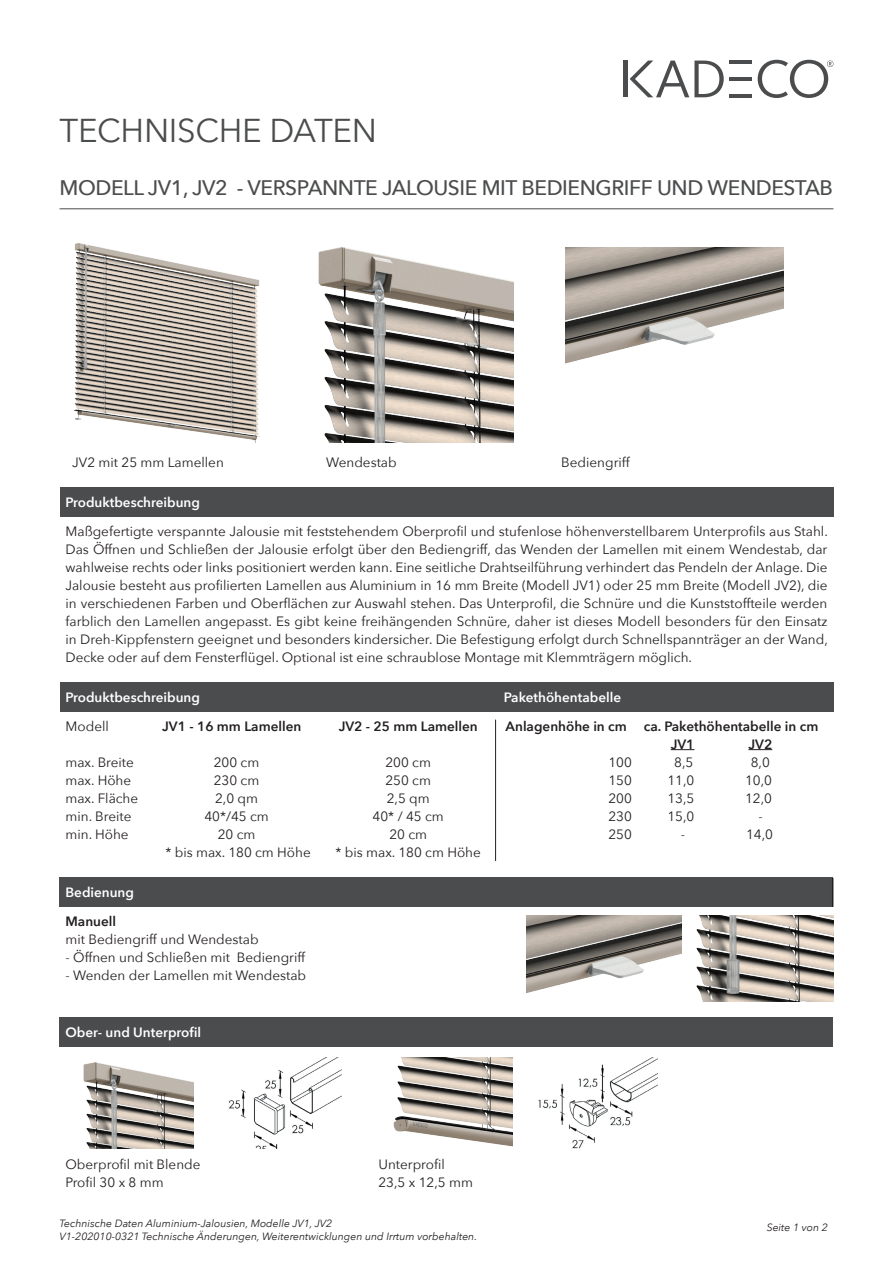
<style>
.page{position:relative;width:893px;height:1263px;background:#fff}
.page>*{position:absolute;margin:0;border:0;box-sizing:border-box;transform-origin:0 0}
.t1{font:33px "Avenir Next";letter-spacing:-.01em;color:#4b4c4d}
.t2{font:500 21px "Avenir Next";letter-spacing:-.02em;color:#4b4c4d}
.t3{font:13.5px/18px "Avenir Next";color:#231f20}
.t4{font:600 13.5px/18px "Avenir Next";color:#231f20}
.t5{font:600 13.5px "Avenir Next";color:#fff}
.t6{font:italic 10.5px/12.6px "Avenir Next";color:#231f20}
</style>
<div class="page">
<hr style="left:729px;top:94px;width:23px;height:3px;background:#4b4c4d">
<hr style="left:729px;top:61px;width:23px;height:3px;background:#4b4c4d">
<hr style="left:729px;top:77px;width:23px;height:4px;background:#4b4c4d">
<svg style="left:630px;top:61px;width:94px;height:36px"></svg>
<svg style="left:758px;top:60px;width:75px;height:38px"></svg>
<hr style="left:623px;top:61px;width:4px;height:36px;background:#4b4c4d">
<div style="left:60px;top:487px;width:773px;height:29px;background:#4b4c4d"></div>
<div style="left:60px;top:878px;width:773px;height:29px;background:#4b4c4d"></div>
<svg style="left:832px;top:878px;width:1px;height:29px"></svg>
<div style="left:60px;top:1017px;width:773px;height:29px;background:#4b4c4d"></div>
<img style="left:83px;top:1062px;width:110px;height:86px">
<hr style="left:60px;top:209px;width:773px;height:1px;background:#4b4c4d">
<img style="left:393px;top:1058px;width:119px;height:89px">
<img style="left:228px;top:1058px;width:114px;height:90px">
<img style="left:538px;top:1058px;width:120px;height:91px">
<img style="left:526px;top:915px;width:136px;height:78px">
<img style="left:662px;top:915px;width:171px;height:86px">
<div style="left:60px;top:682px;width:773px;height:29px;background:#4b4c4d"></div>
<svg style="left:671px;top:749px;width:23px;height:1px"></svg>
<svg style="left:748px;top:749px;width:24px;height:1px"></svg>
<hr style="left:495px;top:720px;width:1px;height:141px;background:#231f20">
<div style="left:221px;top:1054px;width:25px;height:22px;background:#fff"></div>
<img style="left:74px;top:243px;width:186px;height:199px">
<img style="left:318px;top:247px;width:195px;height:195px">
<img style="left:566px;top:247px;width:217px;height:117px">
<h1 class="t1" style="left:60px;top:103px;width:319px">TECHNISCHE DATEN</h1>
<h2 class="t2" style="left:60px;top:169px;width:775px">MODELL JV1, JV2 - VERSPANNTE JALOUSIE MIT BEDIENGRIFF UND WENDESTAB</h2>
<p class="t3" style="left:72px;top:453px;width:153px">JV2 mit 25 mm Lamellen</p>
<p class="t3" style="left:326px;top:453px;width:72px">Wendestab</p>
<p class="t3" style="left:561px;top:453px;width:70px">Bediengriff</p>
<p class="t5" style="left:66px;top:490px;width:136px">Produktbeschreibung</p>
<p class="t3" style="left:66px;top:521px;width:764px;text-align:justify">Maßgefertigte verspannte Jalousie mit feststehendem Oberprofil und stufenlose höhenverstellbarem Unterprofils aus Stahl.<br>Das Öffnen und Schließen der Jalousie erfolgt über den Bediengriff, das Wenden der Lamellen mit einem Wendestab, dar wahlweise rechts oder links positioniert werden kann. Eine seitliche Drahtseilführung verhindert das Pendeln der Anlage. Die Jalousie besteht aus profilierten Lamellen aus Aluminium in 16 mm Breite (Modell JV1) oder 25 mm Breite (Modell JV2), die in verschiedenen Farben und Oberflächen zur Auswahl stehen. Das Unterprofil, die Schnüre und die Kunststoffteile werden farblich den Lamellen angepasst. Es gibt keine freihängenden Schnüre, daher ist dieses Modell besonders für den Einsatz in Dreh-Kippfenstern geeignet und besonders kindersicher. Die Befestigung erfolgt durch Schnellspannträger an der Wand, Decke oder auf dem Fensterflügel. Optional ist eine schraublose Montage mit Klemmträgern möglich.</p>
<p class="t5" style="left:66px;top:685px;width:136px">Produktbeschreibung</p>
<p class="t5" style="left:504px;top:685px;width:119px">Pakethöhentabelle</p>
<p class="t3" style="left:66px;top:716px;width:45px">Modell</p>
<p class="t3" style="left:66px;top:752px;width:74px">max. Breite max. Höhe max. Fläche min. Breite min. Höhe</p>
<p class="t4" style="left:506px;top:716px;width:123px">Anlagenhöhe in cm</p>
<p class="t3" style="left:608px;top:752px;width:25px;text-align:justify">100<br>150<br>200<br>230<br>250</p>
<p class="t4" style="left:339px;top:716px;width:141px">JV2 - 25 mm Lamellen</p>
<p class="t3" style="left:336px;top:752px;width:147px;text-align:center">200 cm<br>250 cm<br>2,5 qm<br>40* / 45 cm<br>20 cm<br>* bis max. 180 cm Höhe</p>
<p class="t4" style="left:162px;top:716px;width:141px">JV1 - 16 mm Lamellen</p>
<p class="t3" style="left:165px;top:752px;width:147px;text-align:center">200 cm<br>230 cm<br>2,0 qm<br>40*/45 cm<br>20 cm<br>* bis max. 180 cm Höhe</p>
<p class="t5" style="left:66px;top:881px;width:70px">Bedienung</p>
<p class="t4" style="left:66px;top:912px;width:52px">Manuell</p>
<p class="t3" style="left:66px;top:930px;width:195px">mit Bediengriff und Wendestab</p>
<p class="t3" style="left:66px;top:948px;width:241px">- Öffnen und Schließen mit Bediengriff</p>
<p class="t3" style="left:66px;top:966px;width:242px">- Wenden der Lamellen mit Wendestab</p>
<p class="t4" style="left:671px;top:716px;width:149px;text-indent:-27px">ca. Pakethöhentabelle in cm<br>JV1</p>
<p class="t4" style="left:748px;top:734px;width:25px">JV2</p>
<p class="t3" style="left:674px;top:752px;width:21px">8,5</p>
<p class="t3" style="left:751px;top:752px;width:21px">8,0</p>
<p class="t3" style="left:667px;top:770px;width:28px">11,0</p>
<p class="t3" style="left:745px;top:770px;width:29px">10,0</p>
<p class="t3" style="left:667px;top:788px;width:28px">13,5</p>
<p class="t3" style="left:745px;top:788px;width:29px">12,0</p>
<p class="t3" style="left:667px;top:806px;width:28px">15,0</p>
<p class="t3" style="left:759px;top:806px;width:6px">-</p>
<p class="t3" style="left:681px;top:824px;width:6px">-</p>
<p class="t3" style="left:746px;top:824px;width:29px">14,0</p>
<p class="t5" style="left:66px;top:1020px;width:137px">Ober- und Unterprofil</p>
<p class="t3" style="left:65px;top:1155px;width:137px">Oberprofil mit Blende<br>Profil 30 x 8 mm</p>
<p class="t3" style="left:378px;top:1155px;width:96px">Unterprofil<br>23,5 x 12,5 mm</p>
<p class="t6" style="left:60px;top:1216px;width:419px">Technische Daten Aluminium-Jalousien, Modelle JV1, JV2<br>V1-202010-0321 Technische Änderungen, Weiterentwicklungen und Irrtum vorbehalten.</p>
<p class="t6" style="left:767px;top:1221px;width:63px">Seite 1 von 2</p>
</div>
